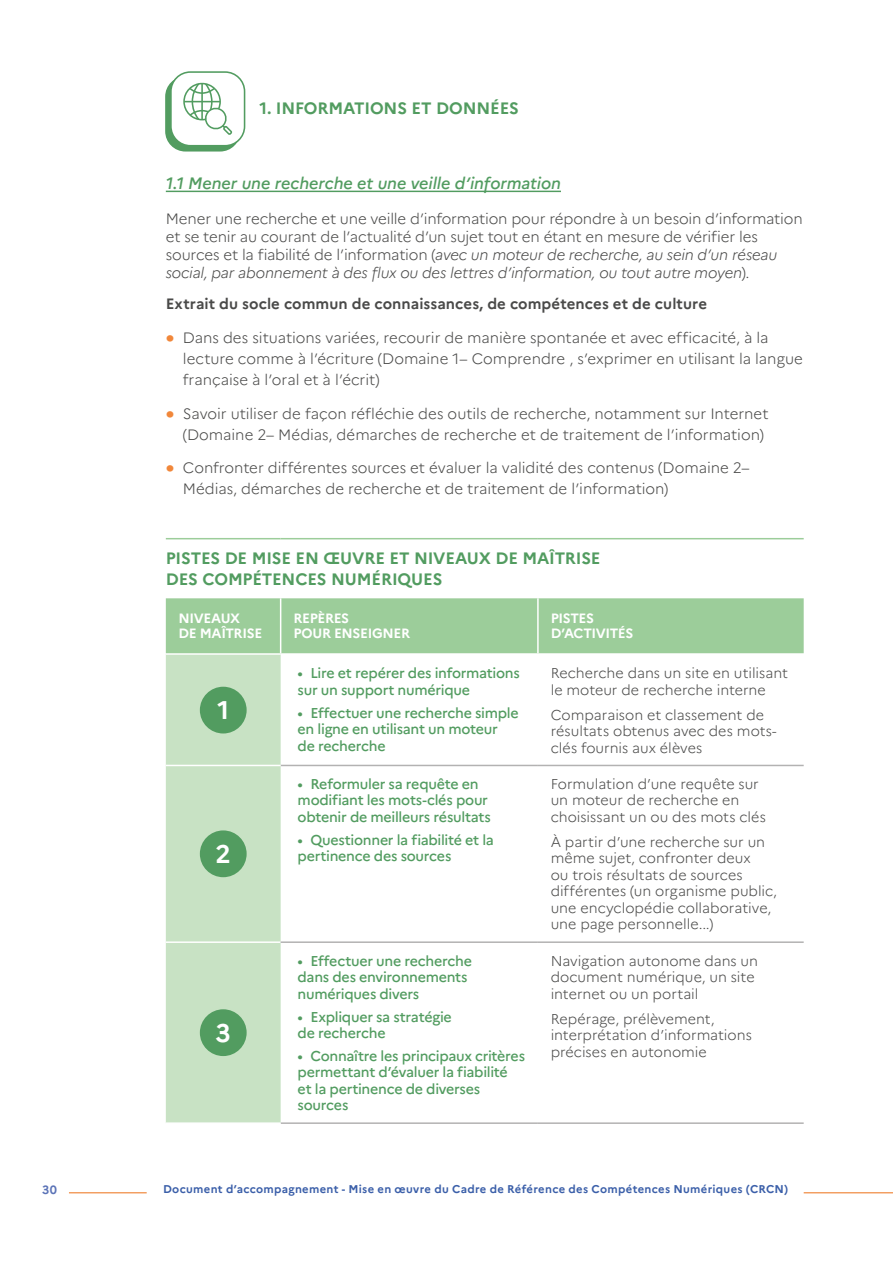
<style>
.page{position:relative;width:893px;height:1263px;background:#fff}
.page>*{position:absolute;margin:0;border:0;box-sizing:border-box;transform-origin:0 0}
.t1{font:700 25.5px "Marianne";color:#fff}
.t2{font:700 16.5px/21px "Marianne";letter-spacing:-.01em;color:#529c60}
.t3{font:italic 500 16.5px "Marianne";letter-spacing:-.005em;color:#529c60}
.t4{font:300 15px/21px "Marianne";letter-spacing:-.005em;color:#4a4a49}
.t5{font:700 15px "Marianne";letter-spacing:.005em;color:#4a4a49}
.t6{font:300 14.25px/16.5px "Marianne";color:#4a4a49}
.t7{font:500 14.25px/16.5px "Marianne";letter-spacing:-.02em;color:#529c60}
.t8{font:700 13.5px/15px "Marianne";letter-spacing:-.025em;color:#fff}
.t9{font:700 12px "Marianne";color:#5b73b7}
.t10{font:700 11.25px "Marianne";letter-spacing:.025em;color:#3b5fa9}
.s1{font-style:italic}
.s2{font-weight:800;font-size:18px;color:#f1873a}
</style>
<div class="page">
<hr style="left:804px;top:1192px;width:89px;height:1px;background:#ed7016">
<hr style="left:69px;top:1192px;width:78px;height:1px;background:#ed7016">
<hr style="left:166px;top:191px;width:395px;height:1px;background:#529c60">
<div style="left:166px;top:655px;width:115px;height:467px;background:#c8e2c4"></div>
<hr style="left:281px;top:765px;width:257px;height:1px;background:#b3b2b2">
<hr style="left:538px;top:765px;width:266px;height:1px;background:#b3b2b2">
<hr style="left:281px;top:1122px;width:257px;height:2px;background:#b3b2b2">
<hr style="left:538px;top:1122px;width:266px;height:2px;background:#b3b2b2">
<hr style="left:166px;top:765px;width:115px;height:1px;background:#fff">
<hr style="left:166px;top:941px;width:115px;height:2px;background:#fff">
<hr style="left:281px;top:941px;width:257px;height:2px;background:#b3b2b2">
<hr style="left:538px;top:941px;width:266px;height:2px;background:#b3b2b2">
<hr style="left:166px;top:538px;width:115px;height:1px;background:#9ccd9a">
<hr style="left:281px;top:538px;width:257px;height:1px;background:#9ccd9a">
<hr style="left:538px;top:538px;width:266px;height:1px;background:#9ccd9a">
<div style="left:166px;top:598px;width:638px;height:55px;background:#9ccd9a"></div>
<hr style="left:280px;top:598px;width:1px;height:55px;background:#fff">
<hr style="left:537px;top:598px;width:2px;height:55px;background:#fff">
<div style="left:200px;top:687px;width:47px;height:46px;background:#529c60;border-radius:50%"></div>
<div style="left:200px;top:830px;width:47px;height:47px;background:#529c60;border-radius:50%"></div>
<div style="left:200px;top:1009px;width:47px;height:47px;background:#529c60;border-radius:50%"></div>
<div style="left:166px;top:77px;width:74px;height:74px;background:#529c60;border-radius:19px"></div>
<div style="left:165px;top:76px;width:75px;height:76px;border:2px solid #529c60;border-radius:19px"></div>
<div style="left:171px;top:72px;width:74px;height:74px;background:#fff;border-radius:19px"></div>
<div style="left:170px;top:71px;width:75px;height:75px;border:2px solid #529c60;border-radius:19px"></div>
<div style="left:183px;top:83px;width:38px;height:37px;border:2px solid #529c60;border-radius:50%"></div>
<hr style="left:184px;top:101px;width:36px;height:1px;background:#529c60">
<svg style="left:188px;top:82px;width:45px;height:53px"></svg>
<p class="t2" style="left:259px;top:98px;width:261px">1. INFORMATIONS ET DONNÉES</p>
<p class="t3" style="left:166px;top:173px;width:397px">1.1 Mener une recherche et une veille d’information</p>
<p class="t4" style="left:166px;top:210px;width:638px;line-height:18px">Mener une recherche et une veille d’information pour répondre à un besoin d’information et se tenir au courant de l’actualité d’un sujet tout en étant en mesure de vérifier les sources et la fiabilité de l’information (<span class="s1">avec un moteur de recherche, au sein d’un réseau social, par abonnement à des flux ou des lettres d’information, ou tout autre moyen</span>).</p>
<p class="t5" style="left:166px;top:294px;width:543px">Extrait du socle commun de connaissances, de compétences et de culture</p>
<p class="t4" style="left:183px;top:327px;width:622px;text-indent:-17px"><span class="s2">•</span> Dans des situations variées, recourir de manière spontanée et avec efficacité, à la lecture comme à l’écriture (Domaine 1– Comprendre , s’exprimer en utilisant la langue française à l’oral et à l’écrit)</p>
<p class="t4" style="left:183px;top:403px;width:587px;text-indent:-17px"><span class="s2">•</span> Savoir utiliser de façon réfléchie des outils de recherche, notamment sur Internet (Domaine 2– Médias, démarches de recherche et de traitement de l’information)</p>
<p class="t4" style="left:183px;top:457px;width:568px;text-indent:-17px"><span class="s2">•</span> Confronter différentes sources et évaluer la validité des contenus (Domaine 2–<br>Médias, démarches de recherche et de traitement de l’information)</p>
<p class="t2" style="left:166px;top:547px;width:436px">PISTES DE MISE EN ŒUVRE ET NIVEAUX DE MAÎTRISE<br>DES COMPÉTENCES NUMÉRIQUES</p>
<p class="t8" style="left:179px;top:611px;width:85px">NIVEAUX<br>DE MAÎTRISE</p>
<p class="t8" style="left:293px;top:611px;width:118px">REPÈRES<br>POUR ENSEIGNER</p>
<p class="t8" style="left:551px;top:611px;width:84px">PISTES<br>D’ACTIVITÉS</p>
<h1 class="t1" style="left:217px;top:694px;width:13px">1</h1>
<h1 class="t1" style="left:216px;top:838px;width:17px">2</h1>
<h1 class="t1" style="left:216px;top:1017px;width:17px">3</h1>
<p class="t7" style="left:298px;top:665px;width:224px">• Lire et repérer des informations sur un support numérique</p>
<p class="t7" style="left:298px;top:704px;width:223px">• Effectuer une recherche simple en ligne en utilisant un moteur de recherche</p>
<p class="t7" style="left:298px;top:775px;width:195px">• Reformuler sa requête en modifiant les mots-clés pour obtenir de meilleurs résultats</p>
<p class="t7" style="left:298px;top:831px;width:198px">• Questionner la fiabilité et la pertinence des sources</p>
<p class="t7" style="left:298px;top:952px;width:176px">• Effectuer une recherche dans des environnements numériques divers</p>
<p class="t7" style="left:298px;top:1008px;width:156px">• Expliquer sa stratégie de recherche</p>
<p class="t7" style="left:298px;top:1047px;width:229px">• Connaître les principaux critères permettant d’évaluer la fiabilité et la pertinence de diverses sources</p>
<p class="t6" style="left:551px;top:665px;width:239px">Recherche dans un site en utilisant le moteur de recherche interne</p>
<p class="t6" style="left:551px;top:706px;width:228px">Comparaison et classement de résultats obtenus avec des mots&shy;clés fournis aux élèves</p>
<p class="t6" style="left:551px;top:775px;width:217px">Formulation d’une requête sur un moteur de recherche en choisissant un ou des mots clés</p>
<p class="t6" style="left:551px;top:833px;width:228px">À partir d’une recherche sur un même sujet, confronter deux<br>ou trois résultats de sources différentes (un organisme public, une encyclopédie collaborative, une page personnelle...)</p>
<p class="t6" style="left:551px;top:952px;width:209px">Navigation autonome dans un document numérique, un site internet ou un portail</p>
<p class="t6" style="left:551px;top:1010px;width:203px">Repérage, prélèvement, interprétation d’informations précises en autonomie</p>
<p class="t9" style="left:42px;top:1183px;width:16px">30</p>
<p class="t10" style="left:163px;top:1182px;width:627px">Document d’accompagnement - Mise en œuvre du Cadre de Référence des Compétences Numériques (CRCN)</p>
</div>
